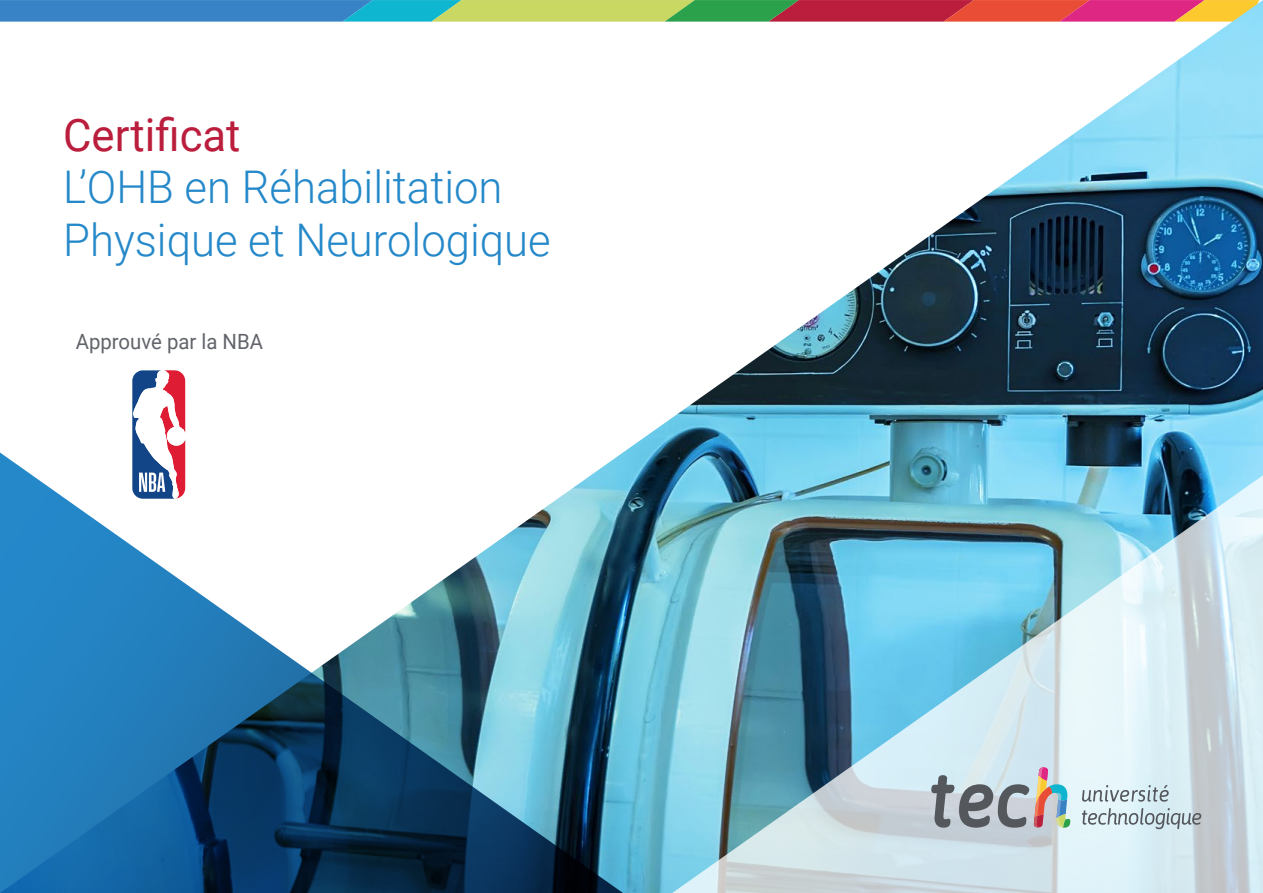
<style>
.page{position:relative;width:1263px;height:893px;background:#fff}
.page>*{position:absolute;margin:0;border:0;box-sizing:border-box;transform-origin:0 0}
.t1{font:300 45px/52.5px "Roboto";color:#2488c9}
.t2{font:45px "Roboto";color:#ba1e3c}
.t3{font:21px "Roboto";color:#61646a}
</style>
<div class="page">
<img style="left:0;top:0;width:1263px;height:454px">
<svg style="left:0;top:446px;width:653px;height:447px"></svg>
<img style="left:642px;top:454px;width:621px;height:439px">
<svg style="left:1082px;top:785px;width:87px;height:17px"></svg>
<svg style="left:1082px;top:808px;width:119px;height:21px;background:#bac9cf"></svg>
<svg style="left:931px;top:767px;width:139px;height:61px;background:#abb1b5"></svg>
<svg style="left:132px;top:370px;width:53px;height:129px"></svg>
<p class="t2" style="left:63px;top:103px;width:179px">Certificat</p>
<p class="t1" style="left:63px;top:159px;width:489px">L’OHB en Réhabilitation<br>Physique et Neurologique</p>
<p class="t3" style="left:76px;top:326px;width:189px">Approuvé par la NBA</p>
</div>
